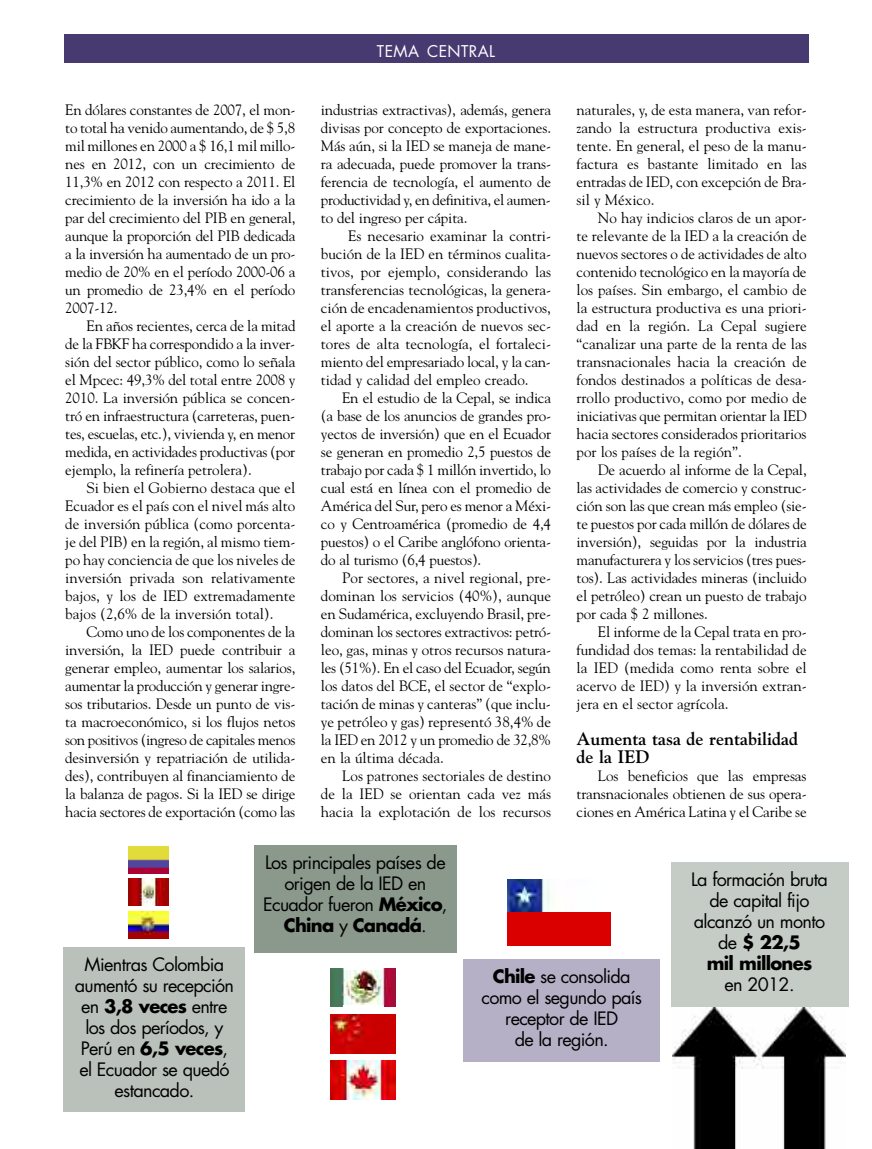
<style>
.page{position:relative;width:872px;height:1149px;background:#fff}
.page>*{position:absolute;margin:0;border:0;box-sizing:border-box;transform-origin:0 0}
.t1{font:18px/21px "Futura";letter-spacing:-.035em;color:#000;text-align:center}
.t2{font:700 18px/18px "Goudy Std";color:#000}
.t3{font:15.75px "Futura";letter-spacing:.025em;color:#fff}
.t4{font:15px/18px "Goudy Std";letter-spacing:-.01em;color:#000;text-align:justify}
.s1{font-weight:700}
</style>
<div class="page">
<div style="left:64px;top:34px;width:744px;height:29px;background:#463a70"></div>
<div style="left:64px;top:946px;width:181px;height:165px;background:#b9c1ba"></div>
<div style="left:254px;top:844px;width:203px;height:108px;background:#8b988c"></div>
<div style="left:463px;top:958px;width:197px;height:103px;background:#b5b0c6"></div>
<div style="left:670px;top:861px;width:178px;height:144px;background:#c5cbc5"></div>
<img style="left:672px;top:1007px;width:173px;height:141px">
<img style="left:129px;top:846px;width:39px;height:27px">
<img style="left:129px;top:878px;width:39px;height:27px">
<img style="left:129px;top:911px;width:39px;height:27px">
<img style="left:330px;top:968px;width:65px;height:38px">
<img style="left:330px;top:1014px;width:65px;height:38px">
<img style="left:330px;top:1060px;width:65px;height:38px">
<img style="left:507px;top:879px;width:103px;height:66px">
<p class="t4" style="left:65px;top:100px;width:232px">En dólares constantes de 2007, el mon&shy;to total ha venido aumentando, de $ 5,8 mil millones en 2000 a $ 16,1 mil millo&shy;nes en 2012, con un crecimiento de 11,3% en 2012 con respecto a 2011. El crecimiento de la inversión ha ido a la par del crecimiento del PiB en general, aunque la proporción del PiB dedicada a la inversión ha aumentado de un pro&shy;medio de 20% en el período 2000-06 a un promedio de 23,4% en el período 2007-12.</p>
<p class="t4" style="left:65px;top:316px;width:232px;text-indent:21px">En años recientes, cerca de la mitad de la FBKF ha correspondido a la inver&shy;sión del sector público, como lo señala el Mpcec: 49,3% del total entre 2008 y 2010. La inversión pública se concen&shy;tró en infraestructura (carreteras, puen&shy;tes, escuelas, etc.), vivienda y, en menor medida, en actividades productivas (por ejemplo, la refinería petrolera).</p>
<p class="t4" style="left:65px;top:478px;width:232px;text-indent:21px">si bien el gobierno destaca que el Ecuador es el país con el nivel más alto de inversión pública (como porcenta&shy;je del PiB) en la región, al mismo tiem&shy;po hay conciencia de que los niveles de inversión privada son relativamente bajos, y los de iED extremadamente bajos (2,6% de la inversión total).</p>
<p class="t4" style="left:65px;top:622px;width:232px;text-indent:21px">Como uno de los componentes de la inversión, la iED puede contribuir a generar empleo, aumentar los salarios, aumentar la producción y generar ingre&shy;sos tributarios. Desde un punto de vis&shy;ta macroeconómico, si los flujos netos son positivos (ingreso de capitales menos desinversión y repatriación de utilida&shy;des), contribuyen al financiamiento de la balanza de pagos. si la iED se dirige hacia sectores de exportación (como las</p>
<p class="t3" style="left:377px;top:44px;width:120px">TEMA CENTRAL</p>
<p class="t4" style="left:321px;top:100px;width:232px">industrias extractivas), además, genera divisas por concepto de exportaciones.<br>Más aún, si la iED se maneja de mane&shy;ra adecuada, puede promover la trans&shy;ferencia de tecnología, el aumento de productividad y, en definitiva, el aumen&shy;to del ingreso per cápita.</p>
<p class="t4" style="left:321px;top:226px;width:232px;text-indent:27px">Es necesario examinar la contri&shy;bución de la iED en términos cualita&shy;tivos, por ejemplo, considerando las transferencias tecnológicas, la genera&shy;ción de encadenamientos productivos, el aporte a la creación de nuevos sec&shy;tores de alta tecnología, el fortaleci&shy;miento del empresariado local, y la can&shy;tidad y calidad del empleo creado.</p>
<p class="t4" style="left:321px;top:388px;width:232px;text-indent:21px">En el estudio de la Cepal, se indica (a base de los anuncios de grandes pro&shy;yectos de inversión) que en el Ecuador se generan en promedio 2,5 puestos de trabajo por cada $ 1 millón invertido, lo cual está en línea con el promedio de América del sur, pero es menor a Méxi&shy;co y Centroamérica (promedio de 4,4 puestos) o el Caribe anglófono orienta&shy;do al turismo (6,4 puestos).</p>
<p class="t4" style="left:321px;top:568px;width:232px;text-indent:21px">Por sectores, a nivel regional, pre&shy;dominan los servicios (40%), aunque en sudamérica, excluyendo Brasil, pre&shy;dominan los sectores extractivos: petró&shy;leo, gas, minas y otros recursos natura&shy;les (51%). En el caso del Ecuador, según los datos del BCE, el sector de “explo&shy;tación de minas y canteras” (que inclu&shy;ye petróleo y gas) representó 38,4% de la iED en 2012 y un promedio de 32,8% en la última década.</p>
<p class="t4" style="left:321px;top:766px;width:232px;text-indent:21px">Los patrones sectoriales de destino de la iED se orientan cada vez más hacia la explotación de los recursos</p>
<p class="t4" style="left:576px;top:100px;width:232px">naturales, y, de esta manera, van refor&shy;zando la estructura productiva exis&shy;tente. En general, el peso de la manu&shy;factura es bastante limitado en las entradas de iED, con excepción de Bra&shy;sil y México.</p>
<p class="t4" style="left:576px;top:208px;width:232px;text-indent:21px">no hay indicios claros de un apor&shy;te relevante de la iED a la creación de nuevos sectores o de actividades de alto contenido tecnológico en la mayoría de los países. sin embargo, el cambio de la estructura productiva es una priori&shy;dad en la región. La Cepal sugiere “canalizar una parte de la renta de las transnacionales hacia la creación de fondos destinados a políticas de desa&shy;rrollo productivo, como por medio de iniciativas que permitan orientar la iED hacia sectores considerados prioritarios por los países de la región”.</p>
<p class="t4" style="left:576px;top:460px;width:232px;text-indent:21px">De acuerdo al informe de la Cepal, las actividades de comercio y construc&shy;ción son las que crean más empleo (sie&shy;te puestos por cada millón de dólares de inversión), seguidas por la industria manufacturera y los servicios (tres pues&shy;tos). Las actividades mineras (incluido el petróleo) crean un puesto de trabajo por cada $ 2 millones.</p>
<p class="t4" style="left:576px;top:622px;width:232px;text-indent:21px">El informe de la Cepal trata en pro&shy;fundidad dos temas: la rentabilidad de la iED (medida como renta sobre el acervo de iED) y la inversión extran&shy;jera en el sector agrícola.</p>
<p class="t2" style="left:576px;top:729px;width:223px">Aumenta tasa de rentabilidad de la IED</p>
<p class="t4" style="left:576px;top:766px;width:232px;text-indent:21px">Los beneficios que las empresas transnacionales obtienen de sus opera&shy;ciones en América Latina y el Caribe se</p>
<p class="t1" style="left:75px;top:955px;width:161px">Mientras Colombia aumentó su recepción en <span class="s1">3,8 veces</span> entre los dos períodos, y<br>Perú en <span class="s1">6,5 veces</span>, el Ecuador se quedó estancado.</p>
<p class="t1" style="left:263px;top:853px;width:186px">Los principales países de origen de la IED en<br>Ecuador fueron <span class="s1">México</span>,<br><span class="s1">China</span> y <span class="s1">Canadá</span>.</p>
<p class="t1" style="left:481px;top:966px;width:162px"><span class="s1">Chile</span> se consolida como el segundo país receptor de IED<br>de la región.</p>
<p class="t1" style="left:691px;top:870px;width:138px">La formación bruta de capital fijo alcanzó un monto de <span class="s1">$ 22,5<br>mil millones</span></p>
<p class="t1" style="left:724px;top:975px;width:72px">en 2012.</p>
</div>
